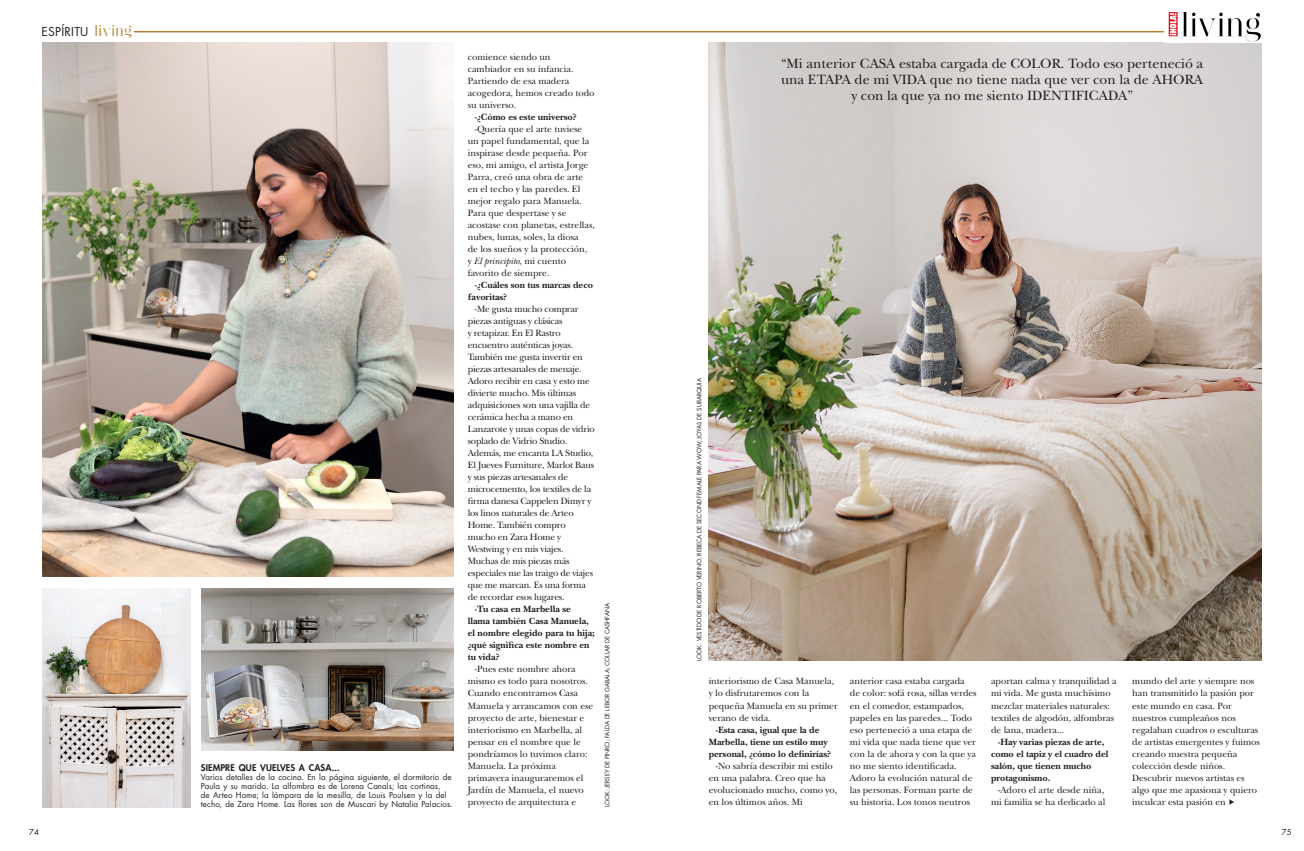
<style>
.page{position:relative;width:1304px;height:851px;background:#fff}
.page>*{position:absolute;margin:0;border:0;box-sizing:border-box;transform-origin:0 0}
.t1{font:14px/16px "New Baskerville Std";color:#231f20;text-align:center}
.t2{font:12px "Futura Std";letter-spacing:.02em;color:#231f20}
.TXT_SINcap{font:9.5px/12px "New Baskerville Std";letter-spacing:-.005em;color:#231f20}
.TXT_SINcap-2{font:9.5px/12px "New Baskerville Std";letter-spacing:-.025em;color:#231f20}
.TXT_SINcap-3{font:700 9.5px/12px "New Baskerville Std";letter-spacing:-.005em;color:#231f20}
._00_ENTRADILLA{font:800 9px "Futura Std";letter-spacing:.02em;color:#231f20}
._00_ENTRADILLA-2{font:8px/9px "Futura Std";letter-spacing:.01em;color:#231f20}
.t3{font:8px "Futura PT";color:#231f20}
.CAPTION_BLACK{font:8px "Futura Std";color:#231f20}
.t4{font:6px "Futura Std";letter-spacing:-.015em;color:#231f20}
.s1{font-family:"Narziss";font-size:15.6px;color:#b18333}
.s2{font-style:italic}
</style>
<div class="page">
<hr style="left:134px;top:31px;width:1127px;height:1px;background:#b18333">
<img style="left:709px;top:43px;width:552px;height:617px">
<img style="left:43px;top:43px;width:410px;height:533px">
<img style="left:43px;top:588px;width:147px;height:219px">
<img style="left:202px;top:588px;width:252px;height:162px">
<div style="left:1164px;top:11px;width:101px;height:32px;background:#fff"></div>
<img style="left:1168px;top:12px;width:93px;height:30px">
<p class="t2" style="left:42px;top:24px;width:92px">ESPÍRITU <span class="s1">living</span></p>
<p class="_00_ENTRADILLA" style="left:201px;top:762px;width:140px">SIEMPRE QUE VUELVES A CASA...</p>
<p class="_00_ENTRADILLA-2" style="left:201px;top:772px;width:253px">Varios detalles de la cocina. En la página siguiente, el dormitorio de Paula y su marido. La alfombra es de Lorena Canals; las cortinas,<br>de Arteo Home; la lámpara de la mesilla, de Louis Poulsen y la del techo, de Zara Home. Las flores son de Muscari by Natalia Palacios.</p>
<p class="TXT_SINcap" style="left:468px;top:51px;width:128px">comience siendo un cambiador en su infancia.<br>Partiendo de esa madera acogedora, hemos creado todo su universo.</p>
<p class="TXT_SINcap-3" style="left:475px;top:111px;width:103px">-¿Cómo es este universo?</p>
<p class="TXT_SINcap" style="left:468px;top:123px;width:129px;text-indent:7px">-Quería que el arte tuviese un papel fundamental, que la inspirase desde pequeña. Por eso, mi amigo, el artista Jorge<br>Parra, creó una obra de arte en el techo y las paredes. El mejor regalo para Manuela.<br>Para que despertase y se acostase con planetas, estrellas, nubes, lunas, soles, la diosa<br>de los sueños y la protección,<br>y <span class="s2">El principito</span>, mi cuento favorito de siempre.</p>
<p class="TXT_SINcap-3" style="left:468px;top:279px;width:127px;text-indent:7px">-¿Cuáles son tus marcas deco favoritas?</p>
<p class="TXT_SINcap-2" style="left:468px;top:303px;width:129px;text-indent:7px">-Me gusta mucho comprar piezas antiguas y clásicas<br>y retapizar. En El Rastro encuentro auténticas joyas.<br>También me gusta invertir en piezas artesanales de menaje.<br>Adoro recibir en casa y esto me divierte mucho. Mis últimas adquisiciones son una vajilla de cerámica hecha a mano en<br>Lanzarote y unas copas de vidrio soplado de Vidrio Studio.<br>Además, me encanta LA Studio,<br>El Jueves Furniture, Marlot Baus y sus piezas artesanales de microcemento, los textiles de la firma danesa Cappelen Dimyr y los linos naturales de Arteo<br>Home. También compro mucho en Zara Home y<br>Westwing y en mis viajes.<br>Muchas de mis piezas más especiales me las traigo de viajes que me marcan. Es una forma de recordar esos lugares.</p>
<p class="TXT_SINcap-3" style="left:468px;top:603px;width:129px;text-indent:7px">-Tu casa en Marbella se llama también Casa Manuela, el nombre elegido para tu hija; ¿qué significa este nombre en tu vida?</p>
<p class="TXT_SINcap" style="left:468px;top:663px;width:127px;text-indent:7px">-Pues este nombre ahora mismo es todo para nosotros.<br>Cuando encontramos Casa<br>Manuela y arrancamos con ese proyecto de arte, bienestar e interiorismo en Marbella, al pensar en el nombre que le pondríamos lo tuvimos claro:<br>Manuela. La próxima primavera inauguraremos el<br>Jardín de Manuela, el nuevo proyecto de arquitectura e</p>
<p class="t4" style="left:603px;top:807px;width:206px;rotate:-90deg">LOOK: JERSEY DE PINKO; FALDA DE LEBOR GABALA; COLLAR DE CASHFANA</p>
<p class="t1" style="left:781px;top:55px;width:424px">“Mi anterior CASA estaba cargada de COLOR. Todo eso perteneció a una ETAPA de mi VIDA que no tiene nada que ver con la de AHORA y con la que ya no me siento IDENTIFICADA”</p>
<p class="t4" style="left:695px;top:660px;width:284px;rotate:-90deg">LOOK: VESTIDO DE ROBERTO VERINO; REBECA DE SECOND FEMALE PARA WOW; JOYAS DE SURARQUIA</p>
<p class="TXT_SINcap" style="left:709px;top:675px;width:131px">interiorismo de Casa Manuela, y lo disfrutaremos con la pequeña Manuela en su primer verano de vida.</p>
<p class="TXT_SINcap-3" style="left:709px;top:723px;width:124px;text-align:center">-Esta casa, igual que la de<br>Marbella, tiene un estilo muy personal, ¿cómo lo definirías?</p>
<p class="TXT_SINcap" style="left:709px;top:759px;width:130px;text-indent:7px">-No sabría describir mi estilo en una palabra. Creo que ha evolucionado mucho, como yo, en los últimos años. Mi</p>
<p class="TXT_SINcap" style="left:850px;top:675px;width:128px">anterior casa estaba cargada de color: sofá rosa, sillas verdes en el comedor, estampados, papeles en las paredes... Todo eso perteneció a una etapa de mi vida que nada tiene que ver con la de ahora y con la que ya no me siento identificada.<br>Adoro la evolución natural de las personas. Forman parte de su historia. Los tonos neutros</p>
<p class="TXT_SINcap" style="left:991px;top:675px;width:127px">aportan calma y tranquilidad a mi vida. Me gusta muchísimo mezclar materiales naturales: textiles de algodón, alfombras de lana, madera...</p>
<p class="TXT_SINcap-3" style="left:991px;top:735px;width:119px;text-indent:7px">-Hay varias piezas de arte, como el tapiz y el cuadro del salón, que tienen mucho protagonismo.</p>
<p class="TXT_SINcap" style="left:991px;top:783px;width:116px;text-align:right">-Adoro el arte desde niña, mi familia se ha dedicado al</p>
<p class="TXT_SINcap" style="left:1132px;top:675px;width:129px">mundo del arte y siempre nos han transmitido la pasión por este mundo en casa. Por nuestros cumpleaños nos regalaban cuadros o esculturas de artistas emergentes y fuimos creando nuestra pequeña colección desde niños.<br>Descubrir nuevos artistas es algo que me apasiona y quiero inculcar esta pasión en</p>
<p class="CAPTION_BLACK" style="left:29px;top:827px;width:11px">74</p>
<p class="CAPTION_BLACK" style="left:1282px;top:827px;width:11px">75</p>
<p class="t3" style="left:1276px;top:827px;width:23px">&lt;#B#&gt;</p>
</div>
